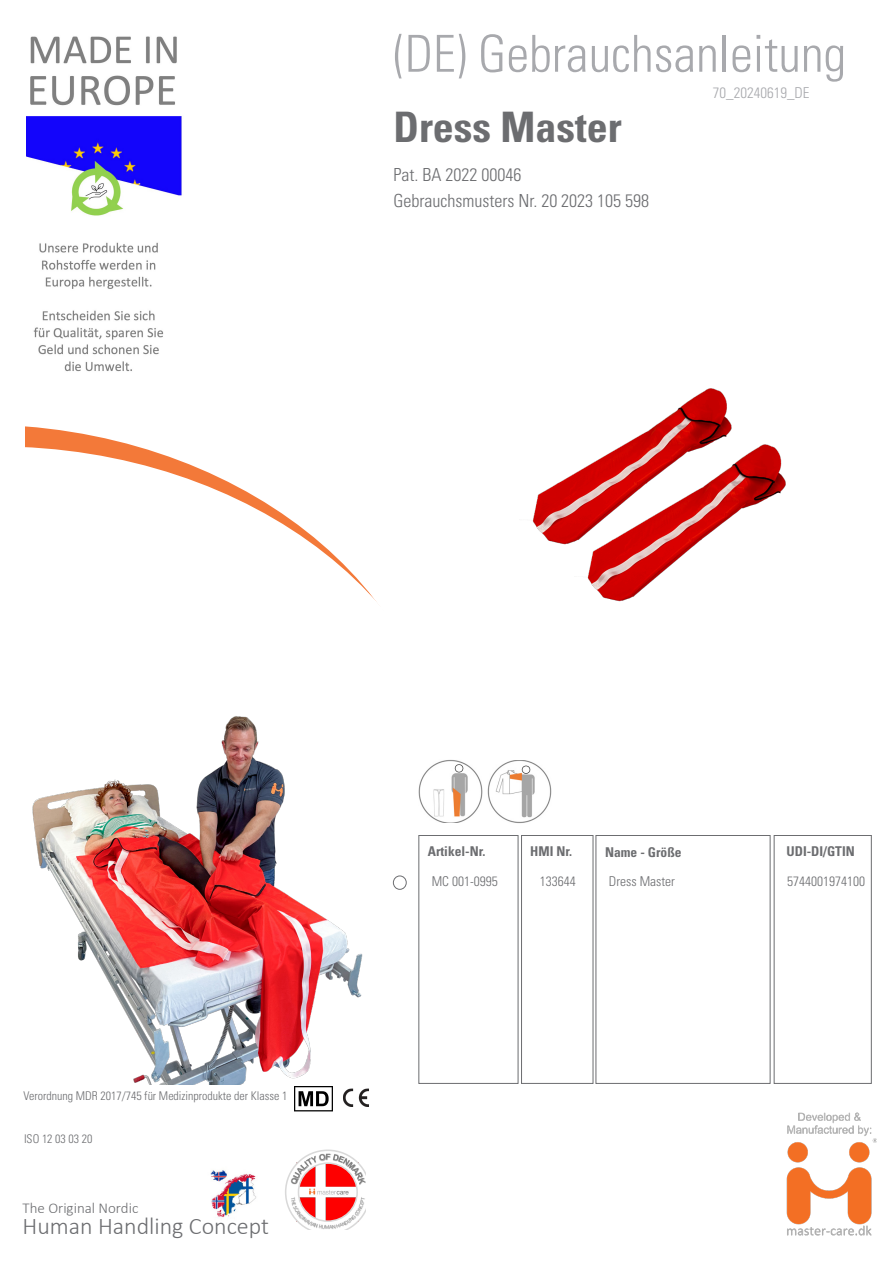
<style>
.page{position:relative;width:893px;height:1263px;background:#fff}
.page>*{position:absolute;margin:0;border:0;box-sizing:border-box;transform-origin:0 0}
.t1{font:300 condensed 51px "Univers LT Std";color:#a8a9ad}
.t2{font:700 condensed 42px "Univers LT Std";color:#6c6d70}
.Varenummer_under_billede{font:300 24px "Calibri";color:#6c6d70}
.t3{font:300 condensed 18px "Univers LT Std";color:#6c6d70}
.Varenummer_under_billede-2{font:300 15px "Calibri";color:#6c6d70}
.t4{font:300 condensed 15px "Univers LT Std";color:#a8a9ad}
.Box{font:300 condensed 13.5px "Univers LT Std";color:#6c6d70}
.Box-2{font:700 condensed 13.5px "Univers LT Std";color:#6c6d70}
.t5{font:300 condensed 12px "Univers LT Std";color:#6c6d70}
</style>
<div class="page">
<svg style="left:25px;top:426px;width:110px;height:20px;fill:#f37939"></svg>
<svg style="left:25px;top:446px;width:435px;height:666px"></svg>
<img style="left:25px;top:666px;width:347px;height:418px">
<img style="left:337px;top:1081px;width:40px;height:26px">
<img style="left:210px;top:1170px;width:46px;height:48px">
<svg style="left:285px;top:1149px;width:81px;height:81px"></svg>
<img style="left:309px;top:1188px;width:40px;height:8px">
<img style="left:786px;top:1112px;width:91px;height:124px">
<svg style="left:294px;top:1086px;width:39px;height:25px"></svg>
<div style="left:521px;top:835px;width:72px;height:248px;border:1px solid #6c6d70"></div>
<div style="left:774px;top:835px;width:97px;height:248px;border:1px solid #6c6d70"></div>
<div style="left:393px;top:875px;width:14px;height:15px;border:1px solid #6c6d70;border-radius:50%"></div>
<img style="left:418px;top:760px;width:64px;height:63px">
<img style="left:488px;top:761px;width:63px;height:62px">
<img style="left:532px;top:388px;width:198px;height:157px">
<img style="left:574px;top:422px;width:212px;height:180px">
<img style="left:26px;top:36px;width:156px;height:336px">
<h1 class="t1" style="left:393px;top:23px;width:454px">(DE) Gebrauchsanleitung</h1>
<p class="t4" style="left:713px;top:83px;width:98px">70_20240619_DE</p>
<p class="t2" style="left:393px;top:101px;width:230px">Dress Master</p>
<p class="t3" style="left:394px;top:164px;width:129px">Pat. BA 2022 00046</p>
<p class="t3" style="left:394px;top:190px;width:257px">Gebrauchsmusters Nr. 20 2023 105 598</p>
<p class="t5" style="left:24px;top:1089px;width:266px">Verordnung MDR 2017/745 für Medizinprodukte der Klasse 1</p>
<p class="t5" style="left:24px;top:1132px;width:70px">ISO 12 03 03 20</p>
<p class="Varenummer_under_billede-2" style="left:22px;top:1198px;width:117px">The Original Nordic</p>
<p class="Varenummer_under_billede" style="left:22px;top:1211px;width:248px">Human Handling Concept</p>
<p class="Box-2" style="left:428px;top:843px;width:59px">Artikel-Nr.</p>
<p class="Box-2" style="left:530px;top:842px;width:43px">HMI Nr.</p>
<p class="Box-2" style="left:605px;top:843px;width:78px">Name - Größe</p>
<p class="Box-2" style="left:786px;top:843px;width:70px">UDI-DI/GTIN</p>
<p class="Box" style="left:432px;top:873px;width:67px">MC 001-0995</p>
<p class="Box" style="left:540px;top:873px;width:37px">133644</p>
<p class="Box" style="left:787px;top:873px;width:79px">5744001974100</p>
<p class="Box" style="left:609px;top:873px;width:68px">Dress Master</p>
</div>
